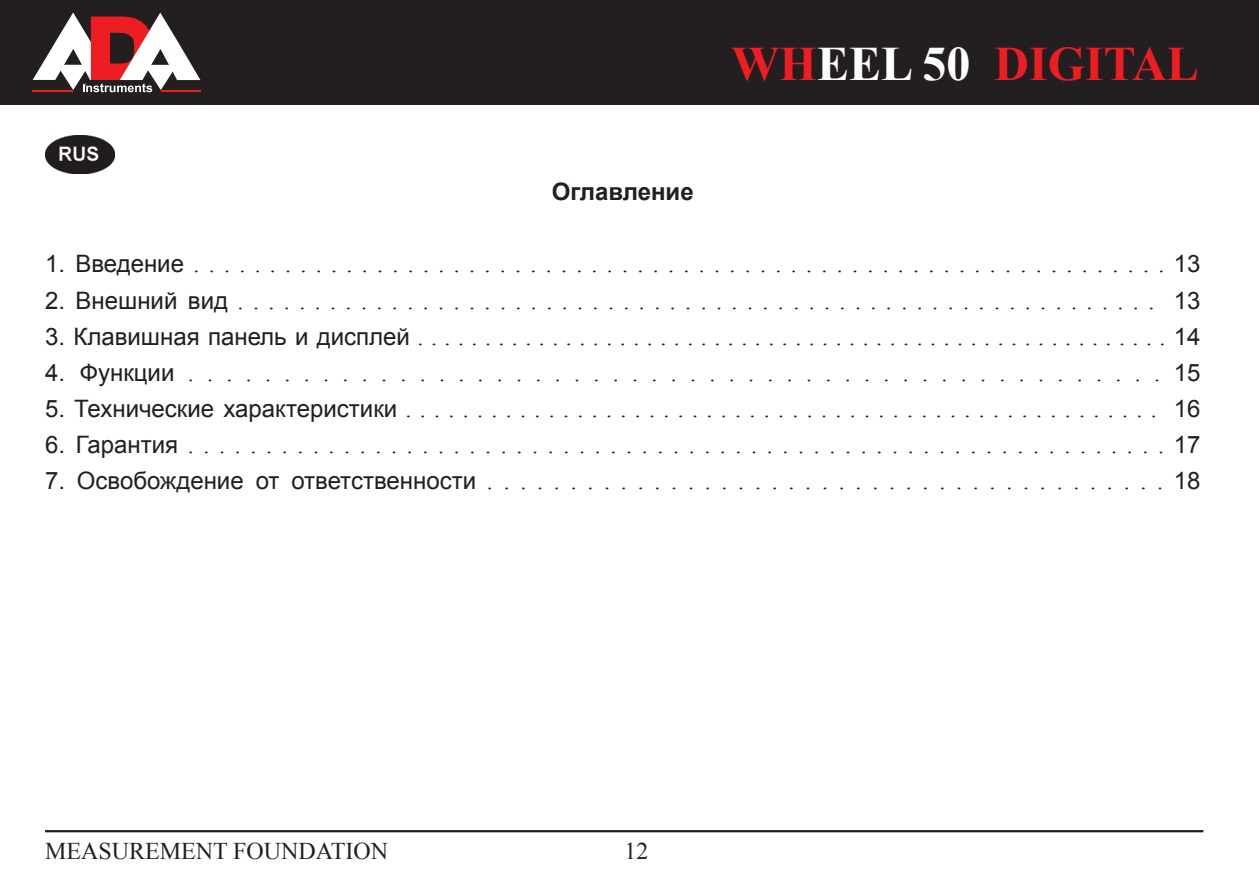
<style>
.page{position:relative;width:1259px;height:893px;background:#fff}
.page>*{position:absolute;margin:0;border:0;box-sizing:border-box;transform-origin:0 0}
.t1{font:700 48px "Times New Roman";color:#ee1d23}
.t2{font:24px "Times New Roman";color:#231f20}
.t3{font:700 24px "Arial";color:#231f20}
.s1{color:#fff}
.s2{font-family:"Arial"}
</style>
<div class="page">
<div style="left:1px;top:1px;width:1257px;height:104px;background:#231f20"></div>
<div style="left:0;top:0;width:1259px;height:106px;border:1px solid #231f20"></div>
<hr style="left:45px;top:830px;width:1158px;height:2px;background:#231f20">
<svg style="left:1258px;top:0;width:1px;height:106px"></svg>
<svg style="left:33px;top:12px;width:167px;height:80px"></svg>
<img style="left:45px;top:135px;width:69px;height:38px">
<h1 class="t1" style="left:731px;top:30px;width:469px">WH<span class="s1">EEL 50</span> DIGITAL</h1>
<p class="t3" style="left:552px;top:176px;width:143px">Оглавление</p>
<p class="t2" style="left:45px;top:248px;width:1156px"><span class="s2">1. Введение</span> . . . . . . . . . . . . . . . . . . . . . . . . . . . . . . . . . . . . . . . . . . . . . . . . . . . . . . . . . . . . . . . . <span class="s2">13</span></p>
<p class="t2" style="left:45px;top:284px;width:1156px"><span class="s2">2. Внешний вид</span> . . . . . . . . . . . . . . . . . . . . . . . . . . . . . . . . . . . . . . . . . . . . . . . . . . . . . . . . . . . . <span class="s2">13</span></p>
<p class="t2" style="left:45px;top:320px;width:1156px"><span class="s2">3. Клавишная панель и дисплей</span> . . . . . . . . . . . . . . . . . . . . . . . . . . . . . . . . . . . . . . . . . . . . . . . . . . . . . . . . <span class="s2">14</span></p>
<p class="t2" style="left:45px;top:356px;width:1156px"><span class="s2">4. Функции</span> . . . . . . . . . . . . . . . . . . . . . . . . . . . . . . . . . . . . . . . . . . . . . . . . . . . <span class="s2">15</span></p>
<p class="t2" style="left:45px;top:392px;width:1156px"><span class="s2">5. Технические характеристики</span> . . . . . . . . . . . . . . . . . . . . . . . . . . . . . . . . . . . . . . . . . . . . . . . . . . . . . <span class="s2">16</span></p>
<p class="t2" style="left:45px;top:428px;width:1156px"><span class="s2">6. Гарантия</span> . . . . . . . . . . . . . . . . . . . . . . . . . . . . . . . . . . . . . . . . . . . . . . . . . . . . . . . . . . . . . . . <span class="s2">17</span></p>
<p class="t2" style="left:45px;top:464px;width:1156px"><span class="s2">7. Освобождение от ответственности</span> . . . . . . . . . . . . . . . . . . . . . . . . . . . . . . . . . . . . . . . . . <span class="s2">18</span></p>
<p class="t2" style="left:45px;top:835px;width:344px">MEASUREMENT FOUNDATION</p>
<p class="t2" style="left:624px;top:835px;width:24px">12</p>
</div>
